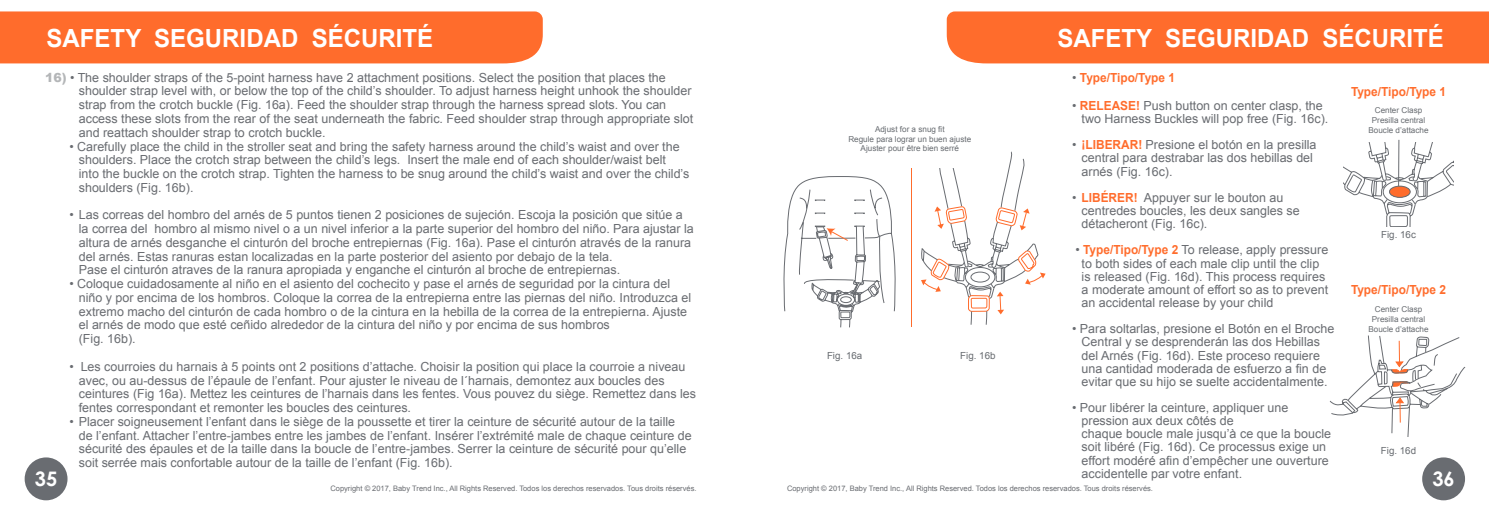
<style>
.page{position:relative;width:1489px;height:525px;background:#fff}
.page>*{position:absolute;margin:0;border:0;box-sizing:border-box;transform-origin:0 0}
.t1{font:700 25px "Arial";color:#fff;scale:.96 1}
.t2{font:700 20px "Century Gothic";color:#fff}
.t3{font:12.5px/13.8px "Arial";color:#696c71}
.t4{font:700 12.5px "Arial";color:#ff6d2d;scale:.95 1}
.t5{font:9.75px "Arial";color:#676b70}
.t6{font:8.12px/9.8px "Arial";color:#676b70;text-align:center}
.t7{font:7.5px "Arial";color:#696c71}
.s1{font-weight:900;color:#b4b6b8}
.s2{font-weight:400;color:#696c71}
.s3{font-weight:700;color:#ff6d2d}
</style>
<div class="page">
<div style="left:1421px;top:457px;width:43px;height:43px;background:#696c71;border-radius:50%"></div>
<div style="left:25px;top:457px;width:42px;height:43px;background:#696c71;border-radius:50%"></div>
<div style="left:0;top:11px;width:542px;height:52px;background:#ff6c2c"></div>
<div style="left:946px;top:11px;width:542px;height:52px;background:#ff6c2c"></div>
<hr style="left:911px;top:131px;width:1px;height:195px;background:#ff6c2c">
<svg style="left:921px;top:151px;width:124px;height:174px"></svg>
<svg style="left:783px;top:176px;width:113px;height:152px"></svg>
<div style="left:844px;top:120px;width:133px;height:48px;background:#fff"></div>
<hr style="left:1397px;top:140px;width:2px;height:52px;background:#696c71">
<svg style="left:1343px;top:142px;width:110px;height:84px"></svg>
<svg style="left:1329px;top:335px;width:136px;height:102px"></svg>
<h1 class="t1" style="left:47px;top:24px;width:404px">SAFETY SEGURIDAD SÉCURITÉ</h1>
<h1 class="t1" style="left:1057px;top:24px;width:404px">SAFETY SEGURIDAD SÉCURITÉ</h1>
<p class="t3" style="left:79px;top:70px;width:616px;text-indent:-34px"><span class="s1">16)</span> • The shoulder straps of the 5-point harness have 2 attachment positions. Select the position that places the shoulder strap level with, or below the top of the child’s shoulder. To adjust harness height unhook the shoulder strap from the crotch buckle (Fig. 16a). Feed the shoulder strap through the harness spread slots. You can access these slots from the rear of the seat underneath the fabric. Feed shoulder strap through appropriate slot and reattach shoulder strap to crotch buckle.</p>
<p class="t3" style="left:79px;top:139px;width:612px;text-indent:-9px">• Carefully place the child in the stroller seat and bring the safety harness around the child’s waist and over the shoulders. Place the crotch strap between the child’s legs. Insert the male end of each shoulder/waist belt<br>into the buckle on the crotch strap. Tighten the harness to be snug around the child’s waist and over the child’s shoulders (Fig. 16b).</p>
<p class="t3" style="left:79px;top:208px;width:616px;text-indent:-9px">• Las correas del hombro del arnés de 5 puntos tienen 2 posiciones de sujeción. Escoja la posición que sitúe a la correa del hombro al mismo nivel o a un nivel inferior a la parte superior del hombro del niño. Para ajustar la altura de arnés desganche el cinturón del broche entrepiernas (Fig. 16a). Pase el cinturón através de la ranura del arnés. Estas ranuras estan localizadas en la parte posterior del asiento por debajo de la tela.<br>Pase el cinturón atraves de la ranura apropiada y enganche el cinturón al broche de entrepiernas.</p>
<p class="t3" style="left:79px;top:277px;width:614px;text-indent:-9px">• Coloque cuidadosamente al niño en el asiento del cochecito y pase el arnés de seguridad por la cintura del niño y por encima de los hombros. Coloque la correa de la entrepierna entre las piernas del niño. Introduzca el extremo macho del cinturón de cada hombro o de la cintura en la hebilla de la correa de la entrepierna. Ajuste el arnés de modo que esté ceñido alrededor de la cintura del niño y por encima de sus hombros<br>(Fig. 16b).</p>
<p class="t3" style="left:79px;top:359px;width:618px;text-indent:-9px">• Les courroies du harnais à 5 points ont 2 positions d’attache. Choisir la position qui place la courroie a niveau avec, ou au-dessus de l’épaule de l’enfant. Pour ajuster le niveau de l´harnais, demontez aux boucles des ceintures (Fig 16a). Mettez les ceintures de l’harnais dans les fentes. Vous pouvez du siège. Remettez dans les fentes correspondant et remonter les boucles des ceintures.</p>
<p class="t3" style="left:79px;top:414px;width:614px;text-indent:-9px">• Placer soigneusement l’enfant dans le siège de la poussette et tirer la ceinture de sécurité autour de la taille de l’enfant. Attacher l’entre-jambes entre les jambes de l’enfant. Insérer l’extrémité male de chaque ceinture de sécurité des épaules et de la taille dans la boucle de l’entre-jambes. Serrer la ceinture de sécurité pour qu’elle soit serrée mais confortable autour de la taille de l’enfant (Fig. 16b).</p>
<p class="t4" style="left:1072px;top:70px;width:110px"><span class="s2">•</span> Type/Tipo/Type 1</p>
<p class="t3" style="left:1081px;top:99px;width:248px;line-height:13.1px;text-indent:-9px">• <span class="s3">RELEASE!</span> Push button on center clasp, the two Harness Buckles will pop free (Fig. 16c).</p>
<p class="t3" style="left:1081px;top:138px;width:236px;line-height:13.1px;text-indent:-9px">• <sup>¡</sup><span class="s3">LIBERAR!</span> Presione el botón en la presilla central para destrabar las dos hebillas del arnés (Fig. 16c).</p>
<p class="t3" style="left:1081px;top:191px;width:220px;line-height:13.1px;text-indent:-9px">• <span class="s3">LIBÉRER!</span> Appuyer sur le bouton au centredes boucles, les deux sangles se détacheront (Fig. 16c).</p>
<p class="t3" style="left:1081px;top:243px;width:248px;line-height:13.1px;text-indent:-6px">• <span class="s3">Type/Tipo/Type 2</span> To release, apply pressure to both sides of each male clip until the clip is released (Fig. 16d). This process requires a moderate amount of effort so as to prevent an accidental release by your child</p>
<p class="t3" style="left:1072px;top:322px;width:264px;line-height:13.1px;text-align:center">• Para soltarlas, presione el Botón en el Broche Central y se desprenderán las dos Hebillas<br>del Arnés (Fig. 16d). Este proceso requiere una cantidad moderada de esfuerzo a fin de evitar que su hijo se suelte accidentalmente.</p>
<p class="t3" style="left:1081px;top:401px;width:251px;line-height:13.1px;text-indent:-9px">• Pour libérer la ceinture, appliquer une pression aux deux côtés de<br>chaque boucle male jusqu’à ce que la boucle soit libéré (Fig. 16d). Ce processus exige un effort modéré afin d’empêcher une ouverture accidentelle par votre enfant.</p>
<p class="t4" style="left:1350px;top:84px;width:102px">Type/Tipo/Type 1</p>
<p class="t6" style="left:1368px;top:106px;width:62px">Center Clasp<br>Presilla central<br>Boucle d’attache</p>
<p class="t6" style="left:848px;top:124px;width:124px">Adjust for a snug fit<br>Regule para lograr un buen ajuste<br>Ajuster pour être bien serré</p>
<p class="t5" style="left:1380px;top:228px;width:36px">Fig. 16c</p>
<p class="t4" style="left:1350px;top:282px;width:102px">Type/Tipo/Type 2</p>
<p class="t6" style="left:1368px;top:304px;width:62px">Center Clasp<br>Presilla central<br>Boucle d’attache</p>
<p class="t5" style="left:827px;top:348px;width:37px">Fig. 16a</p>
<p class="t5" style="left:960px;top:348px;width:37px">Fig. 16b</p>
<p class="t5" style="left:1380px;top:444px;width:37px">Fig. 16d</p>
<h2 class="t2" style="left:35px;top:466px;width:24px">35</h2>
<h2 class="t2" style="left:1432px;top:466px;width:24px">36</h2>
<p class="t7" style="left:330px;top:483px;width:367px">Copyright © 2017, Baby Trend Inc., All Rights Reserved. Todos los derechos reservados. Tous droits réservés.</p>
<p class="t7" style="left:787px;top:483px;width:367px">Copyright © 2017, Baby Trend Inc., All Rights Reserved. Todos los derechos reservados. Tous droits réservés.</p>
</div>
